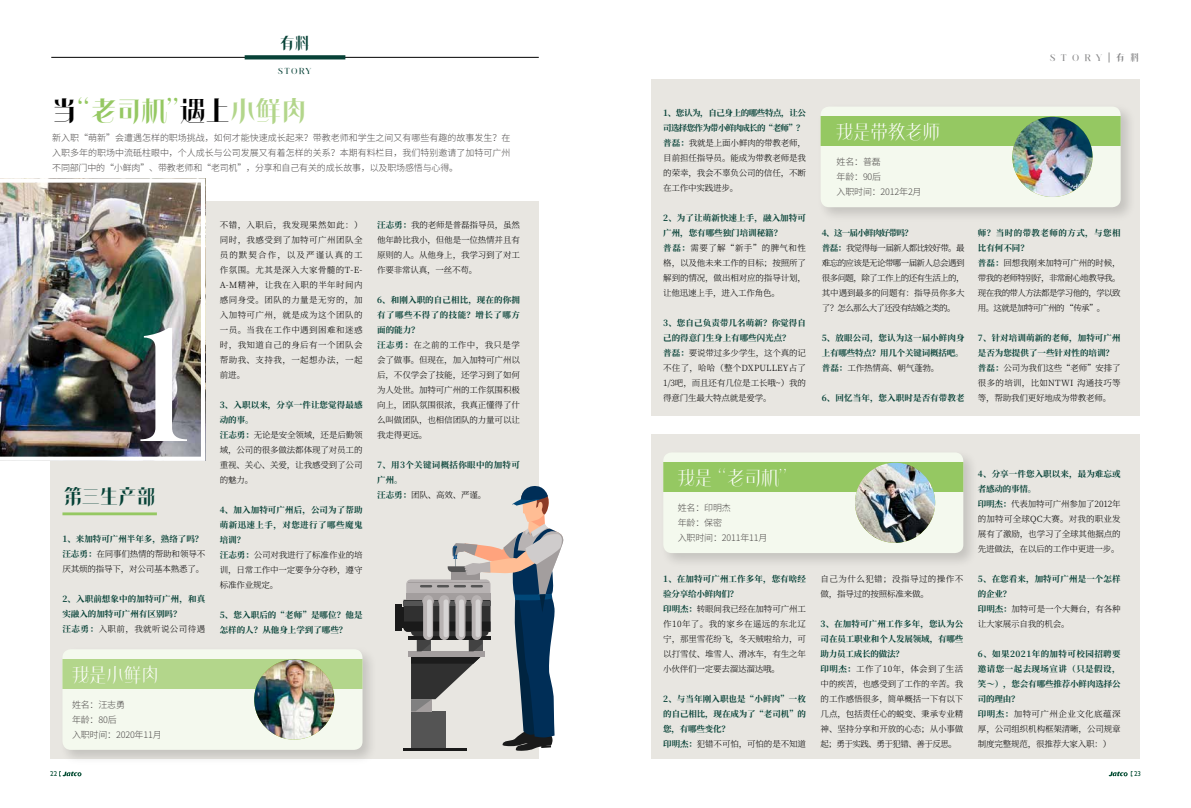
<style>
.page{position:relative;width:1191px;height:808px;background:#fff}
.page>*{position:absolute;margin:0;border:0;box-sizing:border-box;transform-origin:0 0}
.t1{font:169.9px "FZPIAOTS GB1 0";color:#fff}
.t2{font:29.1px "FZPIAOTS GB1 0";letter-spacing:-.13em;color:#95c862}
.t3{font:21.5px "FZPIAOTS GB1 0";letter-spacing:-.15em;color:#074237}
.t4{font:20.6px "FZPIAOTS XIAN GB1 0";letter-spacing:-.16em;color:#fff}
.t5{font:17.1px "FZPIAOTS GB1 0";color:#074237}
.t6{font:10px "FZPIAOTS GB1 0";letter-spacing:.51em;color:#868687}
.t7{font:9.1px "FZPIAOTS GB1 0";letter-spacing:.13em;color:#074237}
.t8{font:300 9px/15px "Source Han Sans CN";letter-spacing:-.02em;color:#4c4948}
.t9{font:300 8.5px/15px "Source Han Serif CN";letter-spacing:-.015em;color:#000}
.t10{font:700 8.5px/15px "Source Han Serif CN";letter-spacing:.015em;color:#074237}
.t11{font:300 8.5px/15px "Source Han Serif CN";letter-spacing:-.07em;color:#000}
.t12{font:700 8.5px/15px "Source Han Serif CN";letter-spacing:.05em;color:#074237}
.t13{font:700 8.5px/15px "Source Han Serif CN";letter-spacing:-.015em;color:#074237}
.t14{font:700 8.5px/15px "Source Han Serif CN";letter-spacing:.04em;color:#074237}
.t15{font:300 8.5px/15px "Source Han Serif CN";letter-spacing:.05em;color:#000}
.t16{font:7px "Gill Sans";color:#004a30}
.s1{color:#000}
.s2{color:#b3d68b}
.s3{font-weight:700;color:#074237}
.s4{font-weight:300;color:#000}
</style>
<div class="page">
<svg style="left:1108px;top:771px;width:24px;height:6px"></svg>
<svg style="left:59px;top:771px;width:23px;height:6px"></svg>
<div style="left:50px;top:201px;width:489px;height:557px;background:#e8e6e1"></div>
<img style="left:0;top:178px;width:205px;height:283px">
<div style="left:650px;top:434px;width:489px;height:324px;background:#e8e6e1"></div>
<div style="left:650px;top:79px;width:489px;height:337px;background:#e8e6e1"></div>
<div style="left:59px;top:646px;width:319px;height:119px;background:#000;opacity:.15"></div>
<div style="left:62px;top:649px;width:300px;height:101px;background:#f4f9ee;border-radius:9px"></div>
<div style="left:62px;top:659px;width:300px;height:29px;background:#b3d68b"></div>
<img style="left:254px;top:659px;width:80px;height:81px;border-radius:40px">
<div style="left:817px;top:103px;width:319px;height:120px;background:#000;opacity:.15"></div>
<div style="left:820px;top:107px;width:300px;height:100px;background:#f4f9ee;border-radius:9px"></div>
<div style="left:820px;top:116px;width:300px;height:30px;background:#95c862"></div>
<img style="left:1012px;top:117px;width:80px;height:80px;border-radius:40px">
<div style="left:659px;top:449px;width:319px;height:119px;background:#000;opacity:.15"></div>
<div style="left:663px;top:452px;width:300px;height:101px;background:#f4f9ee;border-radius:9px"></div>
<div style="left:663px;top:462px;width:300px;height:29px;background:#95c862"></div>
<img style="left:855px;top:463px;width:80px;height:80px;border-radius:40px">
<hr style="left:62px;top:512px;width:95px;height:3px;background:#95c862">
<div style="left:396px;top:604px;width:6px;height:26px;background:#1a1a1a"></div>
<svg style="left:402px;top:486px;width:162px;height:265px"></svg>
<hr style="left:51px;top:57px;width:488px;height:1px;background:#000">
<svg style="left:245px;top:55px;width:100px;height:4px"></svg>
<h3 class="t5" style="left:279px;top:32px;width:33px">有料</h3>
<p class="t7" style="left:278px;top:66px;width:35px">STORY</p>
<p class="t6" style="left:1050px;top:51px;width:91px">STORY|有料</p>
<h2 class="t2" style="left:50px;top:93px;width:260px"><span class="s1">当</span>“老司机”<span class="s1">遇上</span><span class="s2">小鲜肉</span></h2>
<p class="t9" style="left:663px;top:105px;width:144px"><span class="s3">1、您认为，自己身上的哪些特点，让公司选择您作为带小鲜肉成长的“老师”？普磊：</span>我就是上面小鲜肉的带教老师，目前担任指导员。能成为带教老师是我的荣幸，我会不辜负公司的信任，不断在工作中实践进步。</p>
<p class="t9" style="left:663px;top:210px;width:144px"><span class="s3">2、为了让萌新快速上手，融入加特可广州，您有哪些独门培训秘籍？<br>普磊：</span>需要了解“新手”的脾气和性格，以及他未来工作的目标；按照所了解到的情况，做出相对应的指导计划，让他迅速上手，进入工作角色。</p>
<p class="t9" style="left:663px;top:315px;width:144px"><span class="s3">3、您自己负责带几名萌新？你觉得自己的得意门生身上有哪些闪光点？<br>普磊：</span>要说带过多少学生，这个真的记不住了，哈哈（整个DXPULLEY占了<br>1/3吧，而且还有几位是工长哦~）我的得意门生最大特点就是爱学。</p>
<h3 class="t4" style="left:834px;top:121px;width:109px">我是带教老师</h3>
<p class="t8" style="left:52px;top:130px;width:460px;text-align:justify">新入职“萌新”会遭遇怎样的职场挑战，如何才能快速成长起来？带教老师和学生之间又有哪些有趣的故事发生？在入职多年的职场中流砥柱眼中，个人成长与公司发展又有着怎样的关系？本期有料栏目，我们特别邀请了加特可广州不同部门中的“小鲜肉”、带教老师和“老司机”，分享和自己有关的成长故事，以及职场感悟与心得。</p>
<p class="t8" style="left:836px;top:155px;width:87px">姓名：普磊<br>年龄：90后<br>入职时间：2012年2月</p>
<p class="t9" style="left:220px;top:218px;width:144px;text-align:justify">不错，入职后，我发现果然如此：）同时，我感受到了加特可广州团队全员的默契合作，以及严谨认真的工作氛围。尤其是深入大家骨髓的T-E-A-M精神，让我在入职的半年时间内感同身受。团队的力量是无穷的，加入加特可广州，就是成为这个团队的一员。当我在工作中遇到困难和迷惑时，我知道自己的身后有一个团队会帮助我、支持我，一起想办法，一起前进。</p>
<p class="t9" style="left:220px;top:398px;width:144px"><span class="s3">3、入职以来，分享一件让您觉得最感动的事。<br>汪志勇：</span>无论是安全领域，还是后勤领域，公司的很多做法都体现了对员工的重视、关心、关爱，让我感受到了公司的魅力。</p>
<p class="t10" style="left:220px;top:503px;width:144px">4、加入加特可广州后，公司为了帮助萌新迅速上手，对您进行了哪些魔鬼培训？<br>汪志勇：<span class="s4">公司对我进行了标准作业的培训，日常工作中一定要争分夺秒，遵守标准作业规定。</span></p>
<p class="t10" style="left:220px;top:608px;width:144px">5、您入职后的“老师”是哪位？他是怎样的人？从他身上学到了哪些？</p>
<p class="t9" style="left:377px;top:218px;width:144px;text-align:justify"><span class="s3">汪志勇：</span>我的老师是普磊指导员，虽然他年龄比我小，但他是一位热情并且有原则的人。从他身上，我学习到了对工作要非常认真，一丝不苟。</p>
<p class="t9" style="left:377px;top:293px;width:144px"><span class="s3">6、和刚入职的自己相比，现在的你拥有了哪些不得了的技能？增长了哪方面的能力？<br>汪志勇：</span>在之前的工作中，我只是学会了做事。但现在，加入加特可广州以后，不仅学会了技能，还学习到了如何为人处世。加特可广州的工作氛围积极向上，团队氛围很浓，我真正懂得了什么叫做团队，也相信团队的力量可以让我走得更远。</p>
<p class="t14" style="left:377px;top:458px;width:144px">7、用3个关键词概括你眼中的加特可广州。<br>汪志勇：<span class="s4">团队、高效、严谨。</span></p>
<p class="t9" style="left:978px;top:467px;width:144px"><span class="s3">4、分享一件您入职以来，最为难忘或者感动的事情。<br>印明杰：</span>代表加特可广州参加了2012年的加特可全球QC大赛。对我的职业发展有了激励，也学习了全球其他据点的先进做法，在以后的工作中更进一步。</p>
<p class="t10" style="left:978px;top:572px;width:144px">5、在您看来，加特可广州是一个怎样的企业？<br>印明杰：<span class="s4">加特可是一个大舞台，有各种让大家展示自我的机会。</span></p>
<p class="t12" style="left:978px;top:647px;width:144px">6、如果2021年的加特可校园招聘要邀请您一起去现场宣讲（只是假设，笑～），您会有哪些推荐小鲜肉选择公司的理由？<br>印明杰：<span class="s4">加特可广州企业文化底蕴深厚，公司组织机构框架清晰，公司规章制度完整规范，很推荐大家入职：）</span></p>
<p class="t11" style="left:822px;top:225px;width:144px"><span class="s3">4、这一届小鲜肉好带吗？<br>普磊：</span>我觉得每一届新人都比较好带。最难忘的应该是无论带哪一届新人总会遇到很多问题，除了工作上的还有生活上的，其中遇到最多的问题有：指导员你多大了？怎么那么大了还没有结婚之类的。</p>
<p class="t10" style="left:822px;top:330px;width:144px;text-align:justify">5、放眼公司，您认为这一届小鲜肉身上有哪些特点？用几个关键词概括吧。普磊：<span class="s4">工作热情高、朝气蓬勃。</span></p>
<p class="t10" style="left:822px;top:390px;width:144px">6、回忆当年，您入职时是否有带教老</p>
<p class="t11" style="left:978px;top:225px;width:144px"><span class="s3">师？当时的带教老师的方式，与您相比有何不同？<br>普磊：</span>回想我刚来加特可广州的时候，带我的老师特别好，非常耐心地教导我。现在我的带人方法都是学习他的，学以致用。这就是加特可广州的 “传承”。</p>
<p class="t9" style="left:978px;top:330px;width:144px"><span class="s3">7、针对培训萌新的老师，加特可广州是否为您提供了一些针对性的培训？普磊：</span>公司为我们这些“老师”安排了很多的培训，比如NTWI 沟通技巧等等，帮助我们更好地成为带教老师。</p>
<h1 class="t1" style="left:134px;top:280px;width:61px">1</h1>
<h3 class="t4" style="left:676px;top:466px;width:123px">我是 “老司机”</h3>
<h3 class="t3" style="left:62px;top:484px;width:96px">第三生产部</h3>
<p class="t8" style="left:677px;top:501px;width:91px">姓名：印明杰<br>年龄：保密<br>入职时间：2011年11月</p>
<p class="t9" style="left:62px;top:532px;width:144px"><span class="s3">1、来加特可广州半年多，熟络了吗？汪志勇：</span>在同事们热情的帮助和领导不厌其烦的指导下，对公司基本熟悉了。</p>
<p class="t10" style="left:62px;top:592px;width:144px">2、入职前想象中的加特可广州，和真实融入的加特可广州有区别吗？<br>汪志勇：<span class="s4">入职前，我就听说公司待遇</span></p>
<p class="t9" style="left:663px;top:572px;width:144px"><span class="s3">1、在加特可广州工作多年，您有啥经验分享给小鲜肉们？<br>印明杰：</span>转眼间我已经在加特可广州工作10年了。我的家乡在遥远的东北辽宁，那里雪花纷飞，冬天贼啦给力，可以打雪仗、堆雪人、滑冰车，有生之年小伙伴们一定要去溜达溜达哦。</p>
<p class="t13" style="left:663px;top:692px;width:144px">2、与当年刚入职也是“小鲜肉”一枚的自己相比，现在成为了“老司机”的您，有哪些变化？<br>印明杰：<span class="s4">犯错不可怕，可怕的是不知道</span></p>
<p class="t15" style="left:820px;top:572px;width:144px">自己为什么犯错；没指导过的操作不做，指导过的按照标准来做。</p>
<p class="t9" style="left:820px;top:617px;width:144px"><span class="s3">3、在加特可广州工作多年，您认为公司在员工职业和个人发展领域，有哪些助力员工成长的做法？<br>印明杰：</span>工作了10年，体会到了生活中的疾苦，也感受到了工作的辛苦。我的工作感悟很多，简单概括一下有以下几点，包括责任心的蜕变、秉承专业精神、坚持分享和开放的心态；从小事做起；勇于实践、勇于犯错、善于反思。</p>
<h3 class="t4" style="left:71px;top:663px;width:91px">我是小鲜肉</h3>
<p class="t8" style="left:72px;top:697px;width:91px">姓名：汪志勇<br>年龄：80后<br>入职时间：2020年11月</p>
<p class="t16" style="left:50px;top:770px;width:9px">22</p>
<p class="t16" style="left:1134px;top:770px;width:8px">23</p>
</div>
